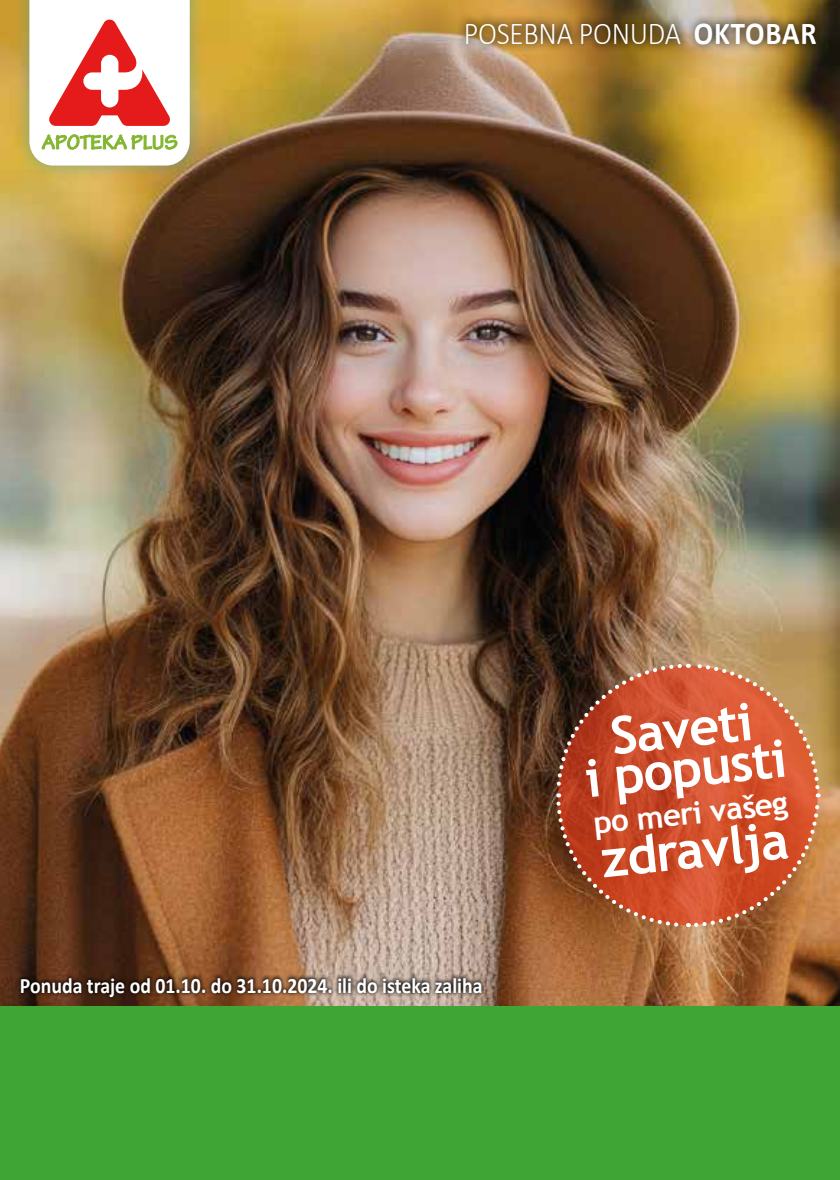
<style>
.page{position:relative;width:840px;height:1180px;background:#fff}
.page>*{position:absolute;margin:0;border:0;box-sizing:border-box;transform-origin:0 0}
.t1{font:700 52px/40px "Trebuchet MS";color:#fff;text-align:center}
.t2{font:300 32px "Calibri";letter-spacing:-.01em;color:#fff;scale:.9 1}
.t3{font:700 31.2px "Trebuchet MS";color:#fff}
.t4{font:700 22px "Calibri";color:#fff;scale:.9 1}
.s1{font-weight:700}
</style>
<div class="page">
<img style="left:1px;top:0;width:838px;height:1006px">
<div style="left:14px;top:0;width:191px;height:181px;background:#009fe3;opacity:.39"></div>
<div style="left:0;top:1006px;width:839px;height:173px;background:#3fa535"></div>
<div style="left:17px;top:972px;width:468px;height:28px;background:#000;opacity:.85"></div>
<svg style="left:29px;top:0;width:161px;height:165px"></svg>
<div style="left:456px;top:13px;width:369px;height:41px;background:#000;opacity:.74"></div>
<svg style="left:553px;top:661px;width:268px;height:268px;background:#bf5632"></svg>
<h2 class="t2" style="left:463px;top:13px;width:393px">POSEBNA PONUDA <span class="s1">OKTOBAR</span></h2>
<p class="t4" style="left:20px;top:969px;width:515px">Ponuda traje od 01.10. do 31.10.2024. ili do isteka zaliha</p>
<h1 class="t1" style="left:578px;top:719px;width:204px;rotate:-6deg">Saveti<br>i popusti</h1>
<h3 class="t3" style="left:591px;top:803px;width:196px;rotate:-6deg">po meri vašeg</h3>
<h1 class="t1" style="left:598px;top:839px;width:190px;rotate:-6deg">zdravlja</h1>
</div>
